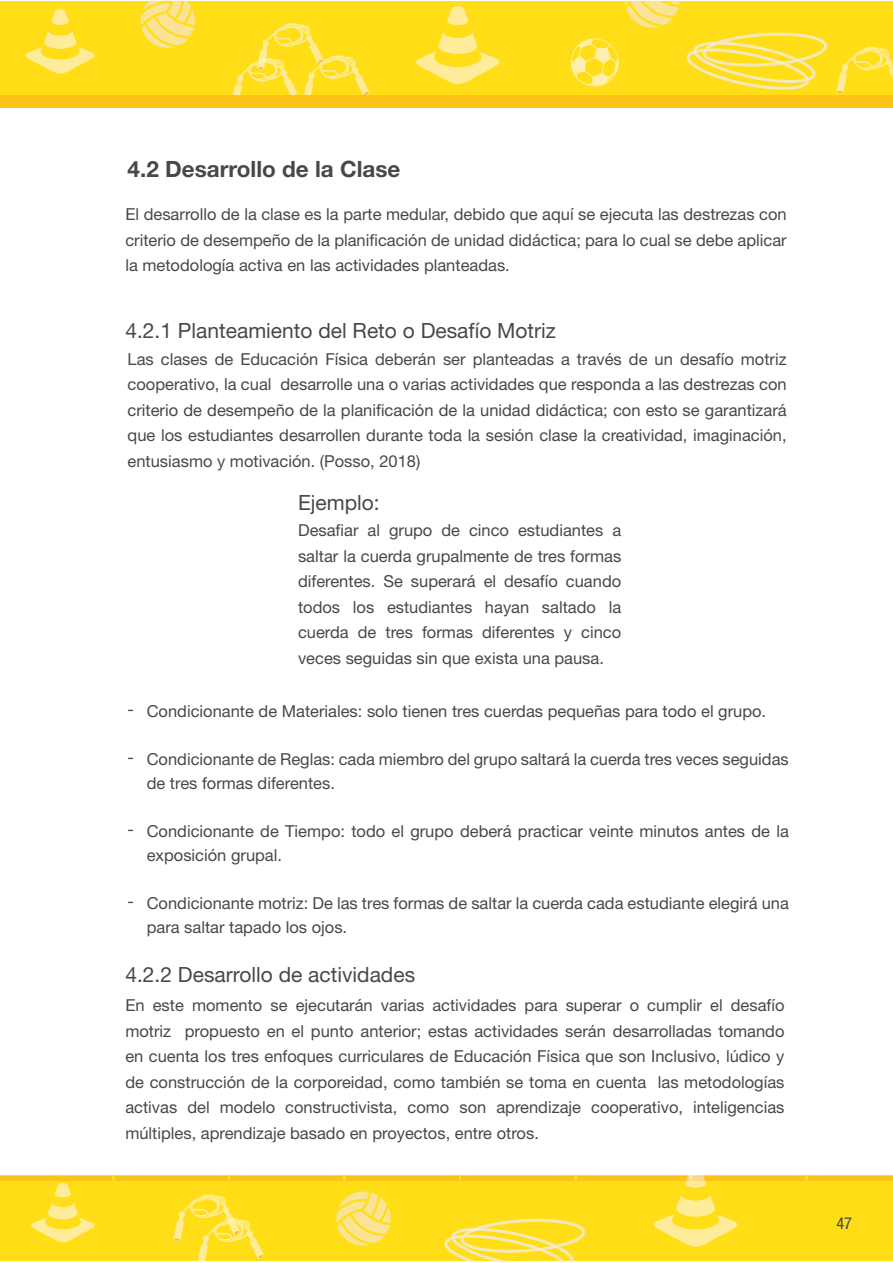
<style>
.page{position:relative;width:893px;height:1263px;background:#fff}
.page>*{position:absolute;margin:0;border:0;box-sizing:border-box;transform-origin:0 0}
.t1{font:700 22.5px "Helvetica Neue";color:#48484a}
.t2{font:21px "Helvetica Neue LT Std";color:#48484a}
.t3{font:16.5px/25.5px "Helvetica Neue LT Std";color:#48484a;text-align:justify}
.t4{font:condensed 16.5px "Helvetica Neue";color:#48484a}
</style>
<div class="page">
<div style="left:0;top:1px;width:892px;height:95px;background:#ffde17"></div>
<div style="left:0;top:1175px;width:892px;height:86px;background:#ffde17"></div>
<div style="left:0;top:1175px;width:112px;height:5px;background:#fbc318"></div>
<div style="left:115px;top:1175px;width:112px;height:5px;background:#fbc318"></div>
<div style="left:231px;top:1175px;width:112px;height:5px;background:#fbc318"></div>
<div style="left:346px;top:1175px;width:112px;height:5px;background:#fbc318"></div>
<div style="left:462px;top:1175px;width:112px;height:5px;background:#fbc318"></div>
<div style="left:577px;top:1175px;width:112px;height:5px;background:#fbc318"></div>
<div style="left:693px;top:1175px;width:112px;height:5px;background:#fbc318"></div>
<div style="left:808px;top:1175px;width:84px;height:5px;background:#fbc318"></div>
<svg style="left:51px;top:9px;width:18px;height:16px"></svg>
<svg style="left:26px;top:31px;width:69px;height:43px"></svg>
<svg style="left:447px;top:6px;width:21px;height:19px"></svg>
<svg style="left:416px;top:33px;width:83px;height:51px"></svg>
<svg style="left:685px;top:1175px;width:21px;height:13px"></svg>
<svg style="left:654px;top:1195px;width:83px;height:51px"></svg>
<svg style="left:55px;top:1183px;width:16px;height:14px"></svg>
<svg style="left:31px;top:1203px;width:64px;height:39px"></svg>
<svg style="left:141px;top:1px;width:54px;height:47px"></svg>
<svg style="left:337px;top:1191px;width:54px;height:55px"></svg>
<svg style="left:625px;top:1px;width:54px;height:27px"></svg>
<svg style="left:571px;top:38px;width:48px;height:48px"></svg>
<svg style="left:836px;top:47px;width:56px;height:46px"></svg>
<svg style="left:173px;top:1194px;width:91px;height:69px"></svg>
<svg style="left:233px;top:23px;width:136px;height:72px"></svg>
<svg style="left:687px;top:33px;width:140px;height:57px"></svg>
<svg style="left:445px;top:1219px;width:140px;height:44px"></svg>
<div style="left:0;top:95px;width:892px;height:12px;background:#fbc318"></div>
<h1 class="t1" style="left:128px;top:155px;width:274px">4.2 Desarrollo de la Clase</h1>
<p class="t3" style="left:125px;top:201px;width:663px">El desarrollo de la clase es la parte medular, debido que aquí se ejecuta las destrezas con criterio de desempeño de la planificación de unidad didáctica; para lo cual se debe aplicar la metodología activa en las actividades planteadas.</p>
<p class="t2" style="left:125px;top:318px;width:432px">4.2.1 Planteamiento del Reto o Desafío Motriz</p>
<p class="t3" style="left:128px;top:346px;width:661px">Las clases de Educación Física deberán ser planteadas a través de un desafío motriz cooperativo, la cual desarrolle una o varias actividades que responda a las destrezas con criterio de desempeño de la planificación de la unidad didáctica; con esto se garantizará que los estudiantes desarrollen durante toda la sesión clase la creatividad, imaginación, entusiasmo y motivación. (Posso, 2018)</p>
<p class="t2" style="left:298px;top:490px;width:83px">Ejemplo:</p>
<p class="t3" style="left:298px;top:517px;width:325px">Desafiar al grupo de cinco estudiantes a saltar la cuerda grupalmente de tres formas diferentes. Se superará el desafío cuando todos los estudiantes hayan saltado la cuerda de tres formas diferentes y cinco veces seguidas sin que exista una pausa.</p>
<p class="t3" style="left:128px;top:696px;width:8px">-</p>
<p class="t3" style="left:128px;top:744px;width:8px">-</p>
<p class="t3" style="left:128px;top:816px;width:8px">-</p>
<p class="t3" style="left:128px;top:888px;width:8px">-</p>
<p class="t3" style="left:147px;top:698px;width:621px">Condicionante de Materiales: solo tienen tres cuerdas pequeñas para todo el grupo.</p>
<p class="t3" style="left:147px;top:747px;width:644px;line-height:24px">Condicionante de Reglas: cada miembro del grupo saltará la cuerda tres veces seguidas de tres formas diferentes.</p>
<p class="t3" style="left:147px;top:819px;width:644px;line-height:24px">Condicionante de Tiempo: todo el grupo deberá practicar veinte minutos antes de la exposición grupal.</p>
<p class="t3" style="left:147px;top:891px;width:644px;line-height:24px">Condicionante motriz: De las tres formas de saltar la cuerda cada estudiante elegirá una para saltar tapado los ojos.</p>
<p class="t2" style="left:125px;top:962px;width:291px">4.2.2 Desarrollo de actividades</p>
<p class="t3" style="left:125px;top:992px;width:661px">En este momento se ejecutarán varias actividades para superar o cumplir el desafío motriz propuesto en el punto anterior; estas actividades serán desarrolladas tomando en cuenta los tres enfoques curriculares de Educación Física que son Inclusivo, lúdico y de construcción de la corporeidad, como también se toma en cuenta las metodologías activas del modelo constructivista, como son aprendizaje cooperativo, inteligencias múltiples, aprendizaje basado en proyectos, entre otros.</p>
<p class="t4" style="left:836px;top:1214px;width:17px">47</p>
</div>
